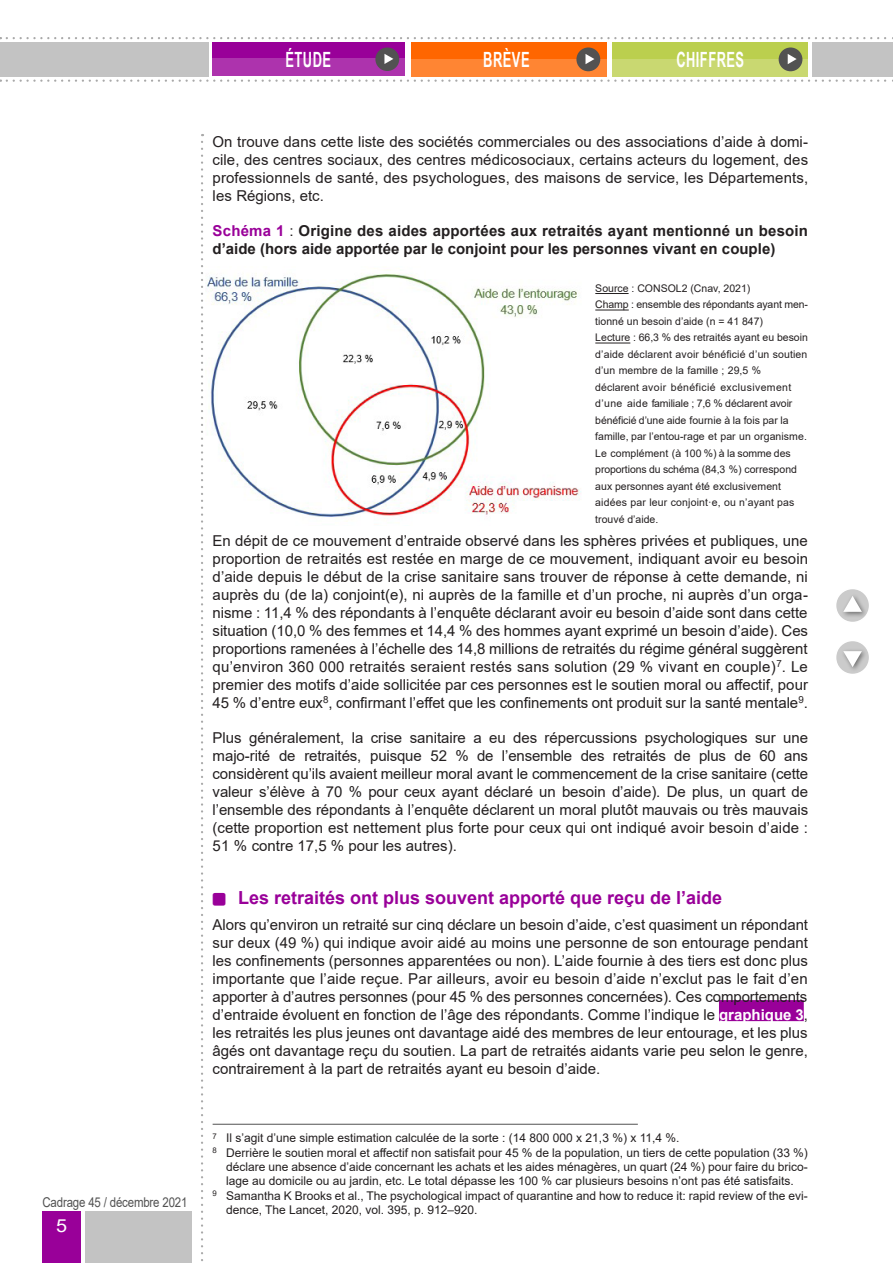
<style>
.page{position:relative;width:893px;height:1263px;background:#fff}
.page>*{position:absolute;margin:0;border:0;box-sizing:border-box;transform-origin:0 0}
.t1{font:700 21px "Arial Narrow";letter-spacing:.03em;color:#fff;scale:.75 1}
.t2{font:700 18px "Arial";color:#909}
.t3{font:18px "Arial";color:#fff;scale:1.1 1}
.t4{font:15px/18px "Arial";color:#231f20;text-align:justify}
.t5{font:700 15px/18px "Arial";letter-spacing:.01em;color:#231f20}
.t6{font:13.5px "Arial";letter-spacing:-.015em;color:#525252;scale:.85 1}
.t7{font:12px "Arial";color:#231f20}
.t8{font:10.5px/16.5px "Arial";color:#231f20}
.s1{color:#909}
.s2{font-weight:400}
.s3{font-weight:700;color:#fff}
</style>
<div class="page">
<div style="left:43px;top:1212px;width:38px;height:51px;background:#909"></div>
<div style="left:85px;top:1212px;width:106px;height:51px;background:#c3c3c3"></div>
<svg style="left:7px;top:37px;width:886px;height:2px"></svg>
<svg style="left:7px;top:80px;width:886px;height:2px"></svg>
<div style="left:0;top:42px;width:208px;height:34px;background:#c3c3c3"></div>
<div style="left:812px;top:42px;width:81px;height:34px;background:#c3c3c3"></div>
<svg style="left:201px;top:142px;width:2px;height:1119px"></svg>
<div style="left:836px;top:640px;width:34px;height:34px;background:#cbcbcb;border-radius:50%"></div>
<div style="left:835px;top:640px;width:35px;height:35px;border:2px solid #fff;border-radius:50%"></div>
<div style="left:841px;top:648px;width:27px;height:25px;background:#525252;opacity:.75"></div>
<svg style="left:843px;top:651px;width:19px;height:16px"></svg>
<div style="left:836px;top:588px;width:34px;height:34px;background:#cbcbcb;border-radius:50%"></div>
<div style="left:835px;top:588px;width:35px;height:35px;border:2px solid #fff;border-radius:50%"></div>
<div style="left:841px;top:593px;width:27px;height:25px;background:#525252;opacity:.75"></div>
<svg style="left:843px;top:596px;width:19px;height:17px"></svg>
<div style="left:411px;top:42px;width:195px;height:34px;background:#f60"></div>
<div style="left:411px;top:59px;width:195px;height:17px;background:#ff8533"></div>
<div style="left:576px;top:47px;width:24px;height:24px;background:#525252;border-radius:50%"></div>
<svg style="left:585px;top:54px;width:9px;height:10px"></svg>
<div style="left:213px;top:42px;width:192px;height:34px;background:#909"></div>
<div style="left:213px;top:59px;width:192px;height:17px;background:#ad33ad"></div>
<div style="left:375px;top:47px;width:24px;height:24px;background:#525252;border-radius:50%"></div>
<svg style="left:384px;top:54px;width:9px;height:10px"></svg>
<div style="left:612px;top:42px;width:196px;height:34px;background:#bbcf4e"></div>
<div style="left:612px;top:59px;width:196px;height:17px;background:#c9d871"></div>
<div style="left:779px;top:47px;width:23px;height:24px;background:#525252;border-radius:50%"></div>
<svg style="left:788px;top:54px;width:9px;height:10px"></svg>
<div style="left:719px;top:1000px;width:85px;height:21px;background:#909"></div>
<hr style="left:213px;top:1124px;width:425px;height:1px;background:#525252">
<img style="left:207px;top:273px;width:374px;height:249px">
<hr style="left:595px;top:293px;width:34px;height:1px;background:#231f20">
<hr style="left:595px;top:310px;width:34px;height:1px;background:#231f20">
<hr style="left:595px;top:343px;width:35px;height:1px;background:#231f20">
<h1 class="t1" style="left:285px;top:44px;width:62px">ÉTUDE</h1>
<h1 class="t1" style="left:483px;top:44px;width:63px">BRÈVE</h1>
<h1 class="t1" style="left:676px;top:44px;width:92px">CHIFFRES</h1>
<p class="t6" style="left:43px;top:1193px;width:172px">Cadrage 45 / décembre 2021</p>
<p class="t3" style="left:56px;top:1213px;width:12px">5</p>
<p class="t4" style="left:213px;top:133px;width:597px">On trouve dans cette liste des sociétés commerciales ou des associations d’aide à domi&shy;cile, des centres sociaux, des centres médicosociaux, certains acteurs du logement, des professionnels de santé, des psychologues, des maisons de service, les Départements, les Régions, etc.</p>
<p class="t5" style="left:213px;top:222px;width:597px"><span class="s1">Schéma 1</span> <span class="s2">:</span> Origine des aides apportées aux retraités ayant mentionné un besoin d’aide (hors aide apportée par le conjoint pour les personnes vivant en couple)</p>
<p class="t8" style="left:595px;top:280px;width:214px">Source : CONSOL2 (Cnav, 2021)<br>Champ : ensemble des répondants ayant men&shy;tionné un besoin d’aide (n = 41 847)<br>Lecture : 66,3 % des retraités ayant eu besoin d’aide déclarent avoir bénéficié d’un soutien d’un membre de la famille ; 29,5 %<br>déclarent avoir bénéficié exclusivement d’une aide familiale ; 7,6 % déclarent avoir bénéficié d’une aide fournie à la fois par la famille, par l’entou-rage et par un organisme.<br>Le complément (à 100 %) à la somme des proportions du schéma (84,3 %) correspond aux personnes ayant été exclusivement aidées par leur conjoint·e, ou n’ayant pas trouvé d’aide.</p>
<p class="t4" style="left:213px;top:531px;width:597px">En dépit de ce mouvement d’entraide observé dans les sphères privées et publiques, une proportion de retraités est restée en marge de ce mouvement, indiquant avoir eu besoin d’aide depuis le début de la crise sanitaire sans trouver de réponse à cette demande, ni auprès du (de la) conjoint(e), ni auprès de la famille et d’un proche, ni auprès d’un orga&shy;nisme : 11,4 % des répondants à l’enquête déclarant avoir eu besoin d’aide sont dans cette situation (10,0 % des femmes et 14,4 % des hommes ayant exprimé un besoin d’aide). Ces proportions ramenées à l’échelle des 14,8 millions de retraités du régime général suggèrent qu’environ 360 000 retraités seraient restés sans solution (29 % vivant en couple)<sup>7</sup>. Le premier des motifs d’aide sollicitée par ces personnes est le soutien moral ou affectif, pour 45 % d’entre eux<sup>8</sup>, confirmant l’effet que les confinements ont produit sur la santé mentale<sup>9</sup>.</p>
<p class="t4" style="left:213px;top:728px;width:597px">Plus généralement, la crise sanitaire a eu des répercussions psychologiques sur une majo-rité de retraités, puisque 52 % de l’ensemble des retraités de plus de 60 ans considèrent qu’ils avaient meilleur moral avant le commencement de la crise sanitaire (cette valeur s’élève à 70 % pour ceux ayant déclaré un besoin d’aide). De plus, un quart de l’ensemble des répondants à l’enquête déclarent un moral plutôt mauvais ou très mauvais (cette proportion est nettement plus forte pour ceux qui ont indiqué avoir besoin d’aide :<br>51 % contre 17,5 % pour les autres).</p>
<p class="t2" style="left:238px;top:885px;width:486px">Les retraités ont plus souvent apporté que reçu de l’aide</p>
<p class="t4" style="left:213px;top:916px;width:597px">Alors qu’environ un retraité sur cinq déclare un besoin d’aide, c’est quasiment un répondant sur deux (49 %) qui indique avoir aidé au moins une personne de son entourage pendant les confinements (personnes apparentées ou non). L’aide fournie à des tiers est donc plus importante que l’aide reçue. Par ailleurs, avoir eu besoin d’aide n’exclut pas le fait d’en apporter à d’autres personnes (pour 45 % des personnes concernées). Ces comportements d’entraide évoluent en fonction de l’âge des répondants. Comme l’indique le <span class="s3">graphique 3</span>, les retraités les plus jeunes ont davantage aidé des membres de leur entourage, et les plus âgés ont davantage reçu du soutien. La part de retraités aidants varie peu selon le genre, contrairement à la part de retraités ayant eu besoin d’aide.</p>
<p class="t7" style="left:213px;top:1130px;width:468px"><sup>7</sup> Il s’agit d’une simple estimation calculée de la sorte : (14 800 000 x 21,3 %) x 11,4 %.</p>
<p class="t7" style="left:213px;top:1144px;width:597px"><sup>8</sup> Derrière le soutien moral et affectif non satisfait pour 45 % de la population, un tiers de cette population (33 %)</p>
<p class="t7" style="left:226px;top:1158px;width:583px">déclare une absence d’aide concernant les achats et les aides ménagères, un quart (24 %) pour faire du brico-</p>
<p class="t7" style="left:226px;top:1173px;width:569px">lage au domicile ou au jardin, etc. Le total dépasse les 100 % car plusieurs besoins n’ont pas été satisfaits.</p>
<p class="t7" style="left:213px;top:1187px;width:597px"><sup>9</sup> Samantha K Brooks et al., The psychological impact of quarantine and how to reduce it: rapid review of the evi-</p>
<p class="t7" style="left:226px;top:1202px;width:253px">dence, The Lancet, 2020, vol. 395, p. 912–920.</p>
</div>
